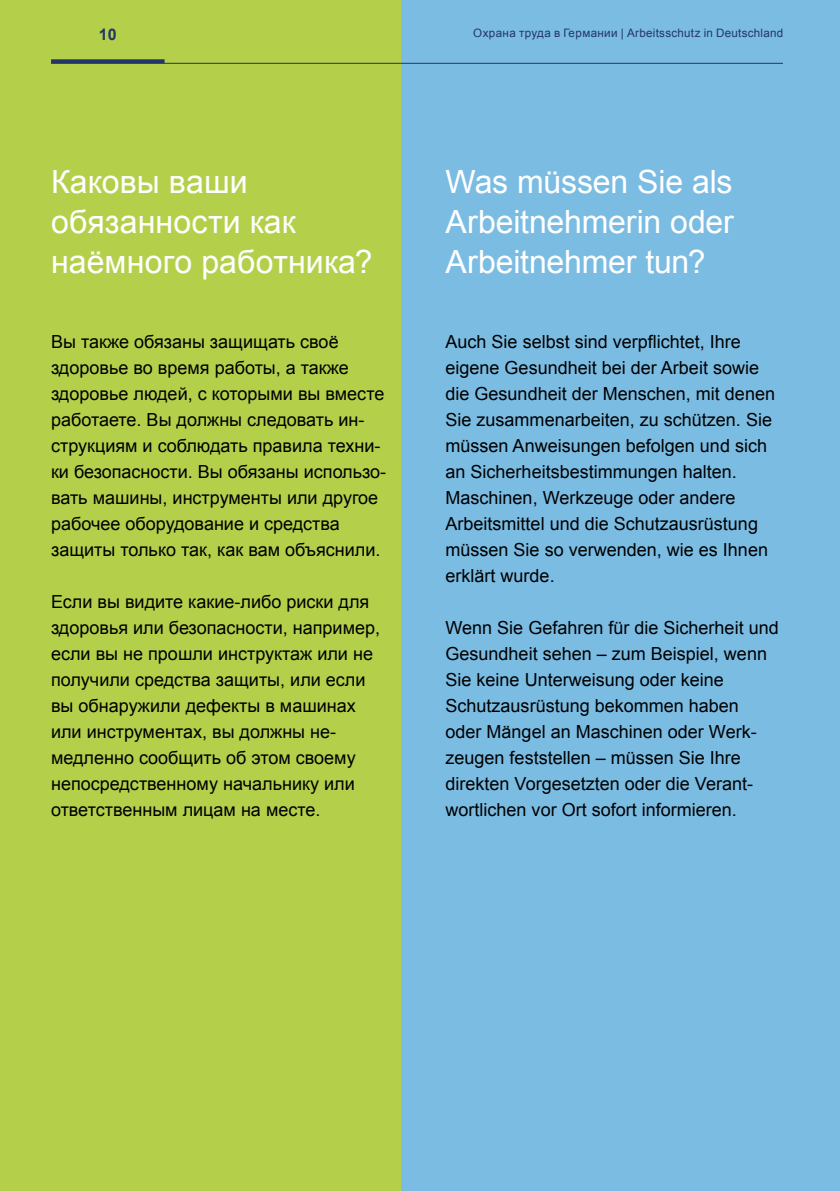
<style>
.page{position:relative;width:840px;height:1191px;background:#fff}
.page>*{position:absolute;margin:0;border:0;box-sizing:border-box;transform-origin:0 0}
.t1{font:32px/40px "Arial";color:#fff;text-align:justify}
.t2{font:18px/26px "Arial";color:#000}
.t3{font:700 16px "Arial";color:#243569}
.t4{font:11.6px "Arial";letter-spacing:.025em;color:#243569}
</style>
<div class="page">
<div style="left:400px;top:0;width:439px;height:1191px;background:#7bbce3"></div>
<div style="left:0;top:0;width:400px;height:1191px;background:#b4d04b"></div>
<svg style="left:51px;top:59px;width:113px;height:4px"></svg>
<hr style="left:51px;top:63px;width:731px;height:1px;background:#243569">
<hr style="left:839px;top:719px;width:1px;height:472px;background:#b4cf4b">
<p class="t3" style="left:99px;top:24px;width:19px">10</p>
<p class="t4" style="left:473px;top:25px;width:311px">Охрана труда в Германии | Arbeitsschutz in Deutschland</p>
<h1 class="t1" style="left:51px;top:162px;width:323px;text-align:left">Каковы ваши обязанности как наёмного работника?</h1>
<p class="t2" style="left:51px;top:328px;width:336px">Вы также обязаны защищать своё здоровье во время работы, а также здоровье людей, с которыми вы вместе работаете. Вы должны следовать ин&shy;струкциям и соблюдать правила техни&shy;ки безопасности. Вы обязаны использо&shy;вать машины, инструменты или другое рабочее оборудование и средства защиты только так, как вам объяснили.</p>
<p class="t2" style="left:51px;top:588px;width:330px">Если вы видите какие-либо риски для здоровья или безопасности, например, если вы не прошли инструктаж или не получили средства защиты, или если вы обнаружили дефекты в машинах или инструментах, вы должны не&shy;медленно сообщить об этом своему непосредственному начальнику или ответственным лицам на месте.</p>
<h1 class="t1" style="left:445px;top:162px;width:290px">Was müssen Sie als Arbeitnehmerin oder Arbeitnehmer tun?</h1>
<p class="t2" style="left:445px;top:328px;width:331px">Auch Sie selbst sind verpflichtet, Ihre eigene Gesundheit bei der Arbeit sowie die Gesundheit der Menschen, mit denen Sie zusammenarbeiten, zu schützen. Sie müssen Anweisungen befolgen und sich an Sicherheitsbestimmungen halten.<br>Maschinen, Werkzeuge oder andere Arbeitsmittel und die Schutzausrüstung müssen Sie so verwenden, wie es Ihnen erklärt wurde.</p>
<p class="t2" style="left:445px;top:614px;width:334px">Wenn Sie Gefahren für die Sicherheit und Gesundheit sehen – zum Beispiel, wenn Sie keine Unterweisung oder keine Schutzausrüstung bekommen haben oder Mängel an Maschinen oder Werk&shy;zeugen feststellen – müssen Sie Ihre direkten Vorgesetzten oder die Verant&shy;wortlichen vor Ort sofort informieren.</p>
</div>
